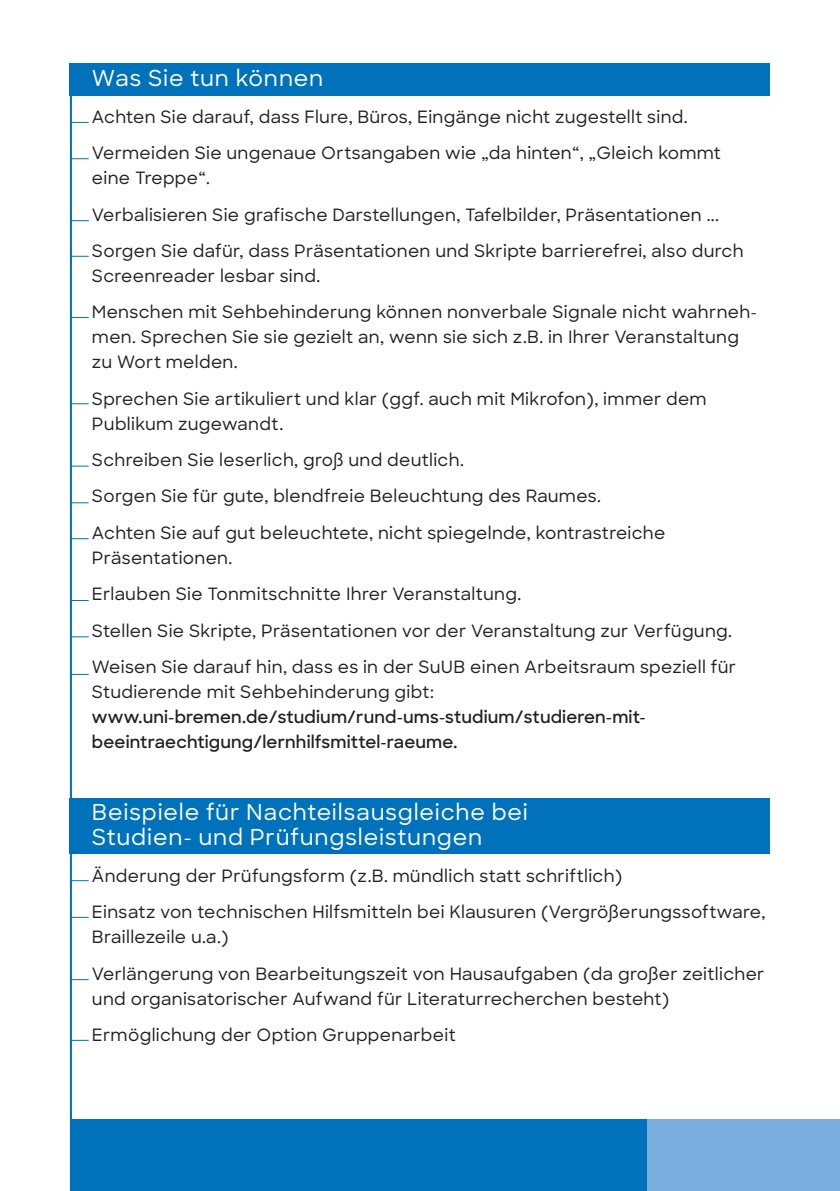
<style>
.page{position:relative;width:840px;height:1191px;background:#fff}
.page>*{position:absolute;margin:0;border:0;box-sizing:border-box;transform-origin:0 0}
.t1{font:500 22px/25px "Sharp Sans";letter-spacing:.04em;color:#fff}
.t2{font:500 17px/36.4px "Sharp Sans";letter-spacing:.02em;color:#231f20}
.t3{font:600 17px/25px "Sharp Sans";letter-spacing:.01em;color:#231f20}
</style>
<div class="page">
<div style="left:70px;top:64px;width:699px;height:32px;background:#0072bc"></div>
<div style="left:70px;top:798px;width:699px;height:56px;background:#0072bc"></div>
<hr style="left:70px;top:64px;width:2px;height:1127px;background:#0072bc">
<svg style="left:72px;top:465px;width:17px;height:1px"></svg>
<svg style="left:72px;top:122px;width:17px;height:1px"></svg>
<svg style="left:72px;top:158px;width:17px;height:1px"></svg>
<svg style="left:72px;top:220px;width:17px;height:1px"></svg>
<svg style="left:72px;top:256px;width:17px;height:1px"></svg>
<svg style="left:72px;top:317px;width:17px;height:1px"></svg>
<svg style="left:72px;top:403px;width:17px;height:1px"></svg>
<svg style="left:72px;top:502px;width:17px;height:1px"></svg>
<svg style="left:72px;top:538px;width:17px;height:1px"></svg>
<svg style="left:72px;top:600px;width:17px;height:1px"></svg>
<svg style="left:72px;top:636px;width:17px;height:1px"></svg>
<svg style="left:72px;top:674px;width:17px;height:1px"></svg>
<svg style="left:72px;top:880px;width:17px;height:1px"></svg>
<svg style="left:72px;top:917px;width:17px;height:1px"></svg>
<svg style="left:72px;top:979px;width:17px;height:1px"></svg>
<svg style="left:72px;top:1039px;width:17px;height:1px"></svg>
<div style="left:70px;top:1119px;width:699px;height:72px;background:#0072bc"></div>
<div style="left:646px;top:1119px;width:193px;height:72px;background:#79aede"></div>
<p class="t1" style="left:92px;top:65px;width:233px">Was Sie tun können</p>
<p class="t2" style="left:92px;top:98px;width:630px">Achten Sie darauf, dass Flure, Büros, Eingänge nicht zugestellt sind.<br>Vermeiden Sie ungenaue Ortsangaben wie „da hinten“, „Gleich kommt</p>
<p class="t2" style="left:92px;top:159px;width:652px">eine Treppe“.<br>Verbalisieren Sie grafische Darstellungen, Tafelbilder, Präsentationen ...<br>Sorgen Sie dafür, dass Präsentationen und Skripte barrierefrei, also durch</p>
<p class="t2" style="left:92px;top:257px;width:666px">Screenreader lesbar sind.<br>Menschen mit Sehbehinderung können nonverbale Signale nicht wahrneh-</p>
<p class="t2" style="left:92px;top:324px;width:648px;line-height:25px">men. Sprechen Sie sie gezielt an, wenn sie sich z.B. in Ihrer Veranstaltung zu Wort melden.</p>
<p class="t2" style="left:92px;top:385px;width:616px;line-height:25px">Sprechen Sie artikuliert und klar (ggf. auch mit Mikrofon), immer dem<br>Publikum zugewandt.</p>
<p class="t2" style="left:92px;top:441px;width:574px">Schreiben Sie leserlich, groß und deutlich.<br>Sorgen Sie für gute, blendfreie Beleuchtung des Raumes.<br>Achten Sie auf gut beleuchtete, nicht spiegelnde, kontrastreiche</p>
<p class="t2" style="left:92px;top:538px;width:645px">Präsentationen.<br>Erlauben Sie Tonmitschnitte Ihrer Veranstaltung.<br>Stellen Sie Skripte, Präsentationen vor der Veranstaltung zur Verfügung.<br>Weisen Sie darauf hin, dass es in der SuUB einen Arbeitsraum speziell für</p>
<p class="t2" style="left:92px;top:672px;width:343px">Studierende mit Sehbehinderung gibt:</p>
<p class="t3" style="left:92px;top:703px;width:555px">www.uni-bremen.de/studium/rund-ums-studium/studieren-mit&shy;beeintraechtigung/lernhilfsmittel-raeume.</p>
<p class="t1" style="left:92px;top:799px;width:437px">Beispiele für Nachteilsausgleiche bei<br>Studien- und Prüfungsleistungen</p>
<p class="t2" style="left:92px;top:856px;width:674px">Änderung der Prüfungsform (z.B. mündlich statt schriftlich)<br>Einsatz von technischen Hilfsmitteln bei Klausuren (Vergrößerungssoftware,</p>
<p class="t2" style="left:92px;top:918px;width:673px">Braillezeile u.a.)<br>Verlängerung von Bearbeitungszeit von Hausaufgaben (da großer zeitlicher</p>
<p class="t2" style="left:92px;top:979px;width:578px">und organisatorischer Aufwand für Literaturrecherchen besteht)<br>Ermöglichung der Option Gruppenarbeit</p>
</div>
